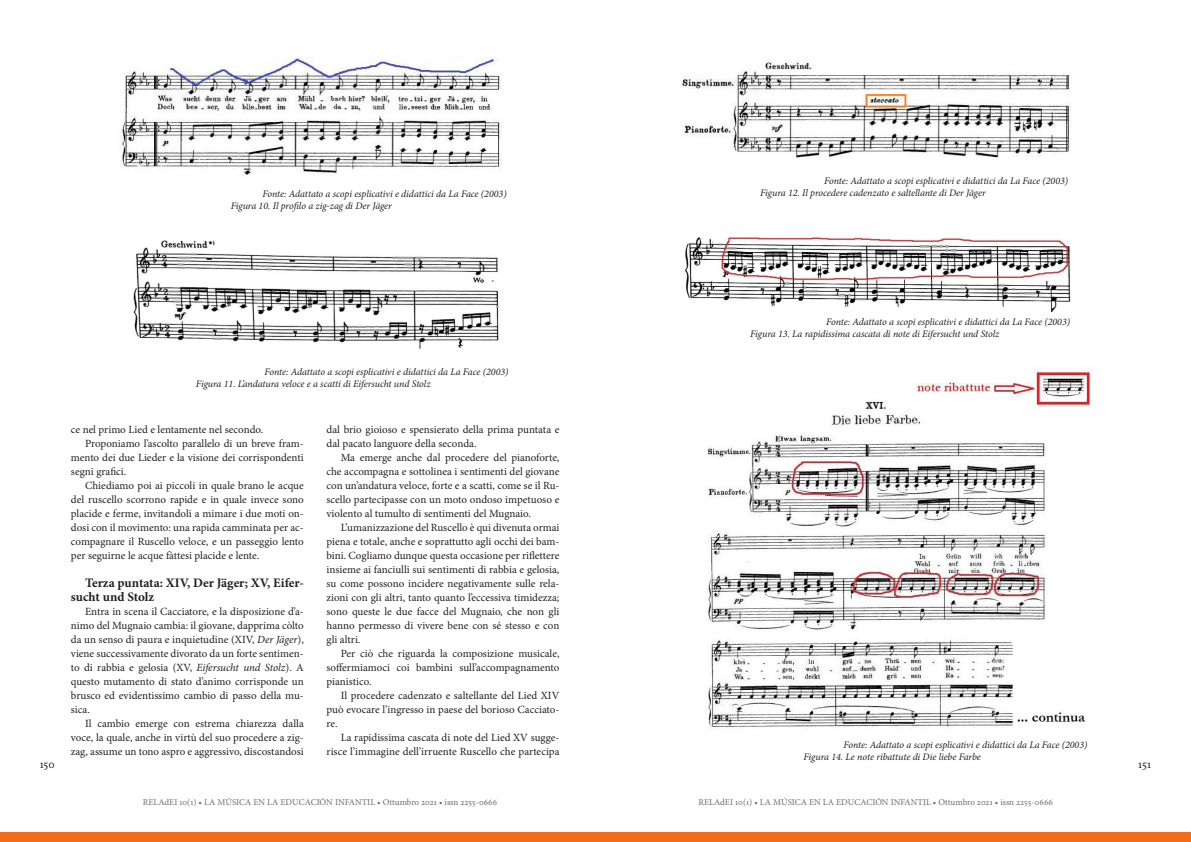
<style>
.page{position:relative;width:1191px;height:842px;background:#fff}
.page>*{position:absolute;margin:0;border:0;box-sizing:border-box;transform-origin:0 0}
.Stile_di_paragrafo_1{font:700 13px/14px "Minion Pro";letter-spacing:-.005em;color:#231f20}
.t1{font:12px "Minion Pro";letter-spacing:-.01em;color:#231f20}
.Stile_di_paragrafo_1-2{font:11px/14px "Minion Pro";color:#231f20;text-align:justify}
.t2{font:italic 10px "Minion Pro";letter-spacing:-.01em;color:#231f20}
.t3{font:9px "Minion Pro";color:#6c6d70}
.s1{font-style:italic}
</style>
<div class="page">
<img style="left:120px;top:57px;width:382px;height:118px">
<img style="left:133px;top:240px;width:366px;height:109px">
<img style="left:682px;top:59px;width:389px;height:99px">
<img style="left:684px;top:236px;width:387px;height:76px">
<img style="left:708px;top:367px;width:385px;height:361px">
<div style="left:0;top:833px;width:1191px;height:9px;background:#f36d1d"></div>
<p class="t2" style="left:263px;top:187px;width:245px">Fonte: Adattato a scopi esplicativi e didattici da La Face (2003)</p>
<p class="t2" style="left:231px;top:199px;width:163px">Figura 10. Il profilo a zig-zag di Der Jäger</p>
<p class="t2" style="left:264px;top:365px;width:245px">Fonte: Adattato a scopi esplicativi e didattici da La Face (2003)</p>
<p class="t2" style="left:196px;top:377px;width:236px">Figura 11. L’andatura veloce e a scatti di Eifersucht und Stolz</p>
<p class="t2" style="left:824px;top:174px;width:245px">Fonte: Adattato a scopi esplicativi e didattici da La Face (2003)</p>
<p class="t2" style="left:760px;top:186px;width:227px">Figura 12. Il procedere cadenzato e saltellante di Der Jäger</p>
<p class="t2" style="left:826px;top:315px;width:245px">Fonte: Adattato a scopi esplicativi e didattici da La Face (2003)</p>
<p class="t2" style="left:750px;top:327px;width:251px">Figura 13. La rapidissima cascata di note di Eifersucht und Stolz</p>
<p class="Stile_di_paragrafo_1-2" style="left:71px;top:423px;width:194px">ce nel primo Lied e lentamente nel secondo.</p>
<p class="Stile_di_paragrafo_1-2" style="left:71px;top:437px;width:234px;text-indent:14px">Proponiamo l’ascolto parallelo di un breve fram&shy;mento dei due Lieder e la visione dei corrispondenti segni grafici.</p>
<p class="Stile_di_paragrafo_1-2" style="left:71px;top:479px;width:234px;text-indent:14px">Chiediamo poi ai piccoli in quale brano le acque del ruscello scorrono rapide e in quale invece sono placide e ferme, invitandoli a mimare i due moti on&shy;dosi con il movimento: una rapida camminata per ac&shy;compagnare il Ruscello veloce, e un passeggio lento per seguirne le acque fàttesi placide e lente.</p>
<p class="Stile_di_paragrafo_1" style="left:71px;top:576px;width:234px;text-indent:14px">Terza puntata: XIV, Der Jäger; XV, Eifer&shy;sucht und Stolz</p>
<p class="Stile_di_paragrafo_1-2" style="left:71px;top:605px;width:234px;text-indent:14px">Entra in scena il Cacciatore, e la disposizione d’a&shy;nimo del Mugnaio cambia: il giovane, dapprima còlto da un senso di paura e inquietudine (XIV, <span class="s1">Der Jäger</span>), viene successivamente divorato da un forte sentimen&shy;to di rabbia e gelosia (XV, <span class="s1">Eifersucht und Stolz</span>). A questo mutamento di stato d’animo corrisponde un brusco ed evidentissimo cambio di passo della mu&shy;sica.</p>
<p class="Stile_di_paragrafo_1-2" style="left:71px;top:717px;width:234px;text-indent:14px">Il cambio emerge con estrema chiarezza dalla voce, la quale, anche in virtù del suo procedere a zig&shy;zag, assume un tono aspro e aggressivo, discostandosi</p>
<p class="Stile_di_paragrafo_1-2" style="left:326px;top:423px;width:234px">dal brio gioioso e spensierato della prima puntata e dal pacato languore della seconda.</p>
<p class="Stile_di_paragrafo_1-2" style="left:326px;top:451px;width:234px;text-indent:14px">Ma emerge anche dal procedere del pianoforte, che accompagna e sottolinea i sentimenti del giovane con un’andatura veloce, forte e a scatti, come se il Ru&shy;scello partecipasse con un moto ondoso impetuoso e violento al tumulto di sentimenti del Mugnaio.</p>
<p class="Stile_di_paragrafo_1-2" style="left:326px;top:521px;width:234px;text-indent:14px">L’umanizzazione del Ruscello è qui divenuta ormai piena e totale, anche e soprattutto agli occhi dei bam&shy;bini. Cogliamo dunque questa occasione per riflettere insieme ai fanciulli sui sentimenti di rabbia e gelosia, su come possono incidere negativamente sulle rela&shy;zioni con gli altri, tanto quanto l’eccessiva timidezza; sono queste le due facce del Mugnaio, che non gli hanno permesso di vivere bene con sé stesso e con gli altri.</p>
<p class="Stile_di_paragrafo_1-2" style="left:326px;top:647px;width:234px;text-indent:14px">Per ciò che riguarda la composizione musicale, soffermiamoci coi bambini sull’accompagnamento pianistico.</p>
<p class="Stile_di_paragrafo_1-2" style="left:326px;top:689px;width:234px;text-indent:14px">Il procedere cadenzato e saltellante del Lied XIV può evocare l’ingresso in paese del borioso Cacciato&shy;re.</p>
<p class="Stile_di_paragrafo_1-2" style="left:326px;top:731px;width:234px;text-align:right">La rapidissima cascata di note del Lied XV sugge&shy;risce l’immagine dell’irruente Ruscello che partecipa</p>
<p class="t2" style="left:843px;top:738px;width:245px">Fonte: Adattato a scopi esplicativi e didattici da La Face (2003)</p>
<p class="t2" style="left:803px;top:750px;width:179px">Figura 14. Le note ribattute di Die liebe Farbe</p>
<p class="t1" style="left:40px;top:756px;width:17px">150</p>
<p class="t1" style="left:1138px;top:756px;width:15px">151</p>
<p class="t3" style="left:143px;top:796px;width:356px">RELAdEI 10(1) • LA MÚSICA EN LA EDUCACIÓN INFANTIL • Ottumbro 2021 • issn 2255-0666</p>
<p class="t3" style="left:698px;top:796px;width:356px">RELAdEI 10(1) • LA MÚSICA EN LA EDUCACIÓN INFANTIL • Ottumbro 2021 • issn 2255-0666</p>
</div>
